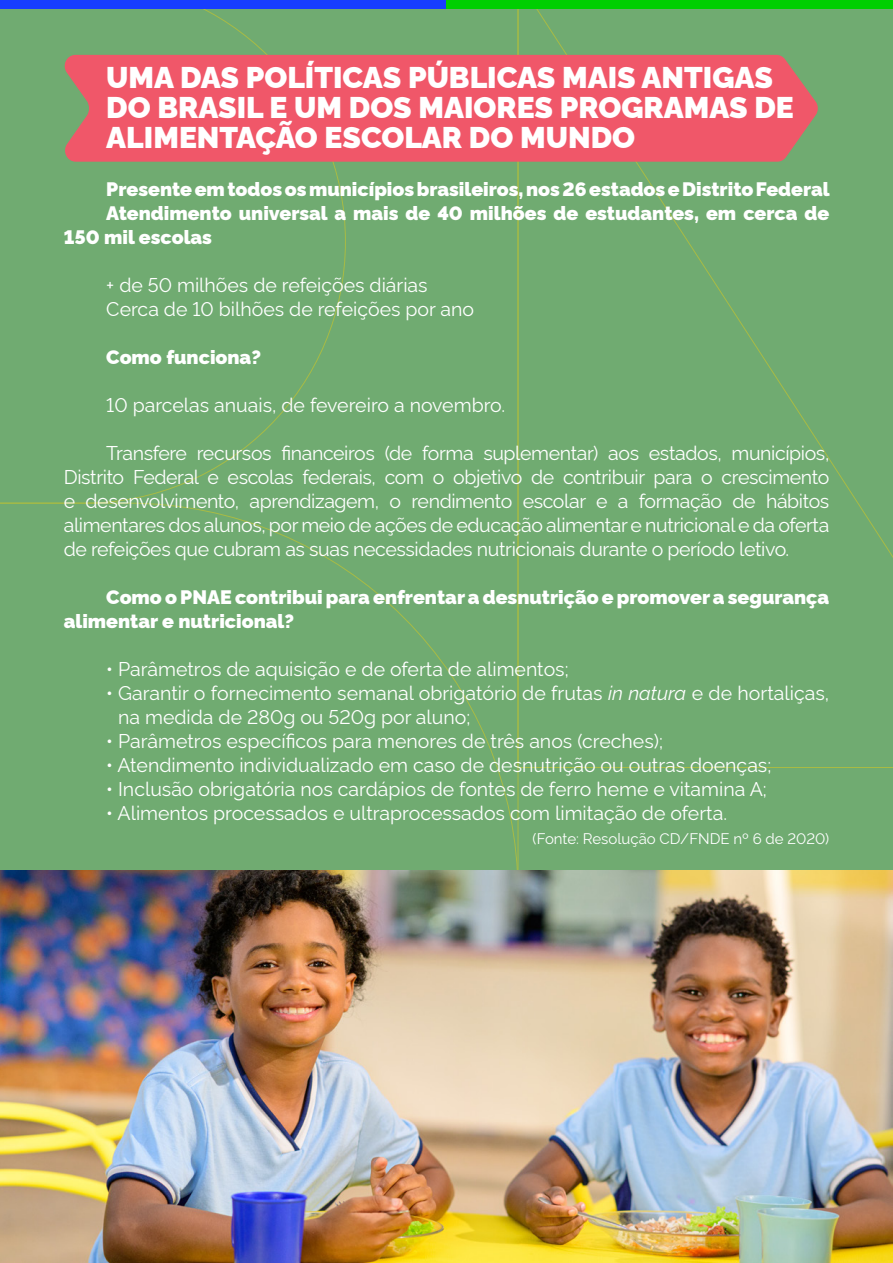
<style>
.page{position:relative;width:893px;height:1263px;background:#70ab71}
.page>*{position:absolute;margin:0;border:0;box-sizing:border-box;transform-origin:0 0}
.t1{font:900 30px/30px "Rawline";color:#fff}
.t2{font:19.5px/24px "Rawline";color:#fff;text-align:justify}
.t3{font:900 19.5px/24px "Rawline";color:#fff}
.t4{font:15px "Rawline";color:#fff}
.s1{font-style:italic}
</style>
<div class="page">
<svg style="left:0;top:9px;width:346px;height:494px"></svg>
<svg style="left:518px;top:9px;width:375px;height:759px"></svg>
<div style="left:0;top:0;width:446px;height:9px;background:#173dff"></div>
<div style="left:446px;top:0;width:447px;height:9px;background:#00cf00"></div>
<div style="left:62px;top:55px;width:757px;height:107px;background:#f05769"></div>
<img style="left:0;top:870px;width:893px;height:393px">
<p class="t1" style="left:106px;top:59px;width:689px">UMA DAS POLÍTICAS PÚBLICAS MAIS ANTIGAS<br>DO BRASIL E UM DOS MAIORES PROGRAMAS DE<br>ALIMENTAÇÃO ESCOLAR DO MUNDO</p>
<p class="t3" style="left:106px;top:175px;width:725px">Presente em todos os municípios brasileiros, nos 26 estados e Distrito Federal</p>
<p class="t3" style="left:64px;top:199px;width:767px;text-indent:43px">Atendimento universal a mais de 40 milhões de estudantes, em cerca de<br>150 mil escolas</p>
<p class="t2" style="left:106px;top:271px;width:323px">+ de 50 milhões de refeições diárias</p>
<p class="t2" style="left:106px;top:295px;width:369px">Cerca de 10 bilhões de refeições por ano</p>
<p class="t3" style="left:106px;top:343px;width:156px">Como funciona?</p>
<p class="t2" style="left:106px;top:391px;width:400px">10 parcelas anuais, de fevereiro a novembro.</p>
<p class="t2" style="left:64px;top:439px;width:767px;text-indent:43px">Transfere recursos financeiros (de forma suplementar) aos estados, municípios, Distrito Federal e escolas federais, com o objetivo de contribuir para o crescimento e desenvolvimento, aprendizagem, o rendimento escolar e a formação de hábitos alimentares dos alunos, por meio de ações de educação alimentar e nutricional e da oferta de refeições que cubram as suas necessidades nutricionais durante o período letivo.</p>
<p class="t3" style="left:64px;top:583px;width:767px;text-indent:43px">Como o PNAE contribui para enfrentar a desnutrição e promover a segurança alimentar e nutricional?</p>
<p class="t2" style="left:106px;top:655px;width:464px">• Parâmetros de aquisição e de oferta de alimentos;</p>
<p class="t2" style="left:118px;top:679px;width:713px;text-indent:-12px">• Garantir o fornecimento semanal obrigatório de frutas <span class="s1">in natura</span> e de hortaliças, na medida de 280g ou 520g por aluno;</p>
<p class="t2" style="left:106px;top:727px;width:558px">• Parâmetros específicos para menores de três anos (creches);</p>
<p class="t2" style="left:106px;top:751px;width:667px">• Atendimento individualizado em caso de desnutrição ou outras doenças;</p>
<p class="t2" style="left:106px;top:775px;width:662px">• Inclusão obrigatória nos cardápios de fontes de ferro heme e vitamina A;</p>
<p class="t2" style="left:106px;top:799px;width:622px">• Alimentos processados e ultraprocessados com limitação de oferta.</p>
<p class="t4" style="left:533px;top:827px;width:298px">(Fonte: Resolução CD/FNDE nº 6 de 2020)</p>
</div>
